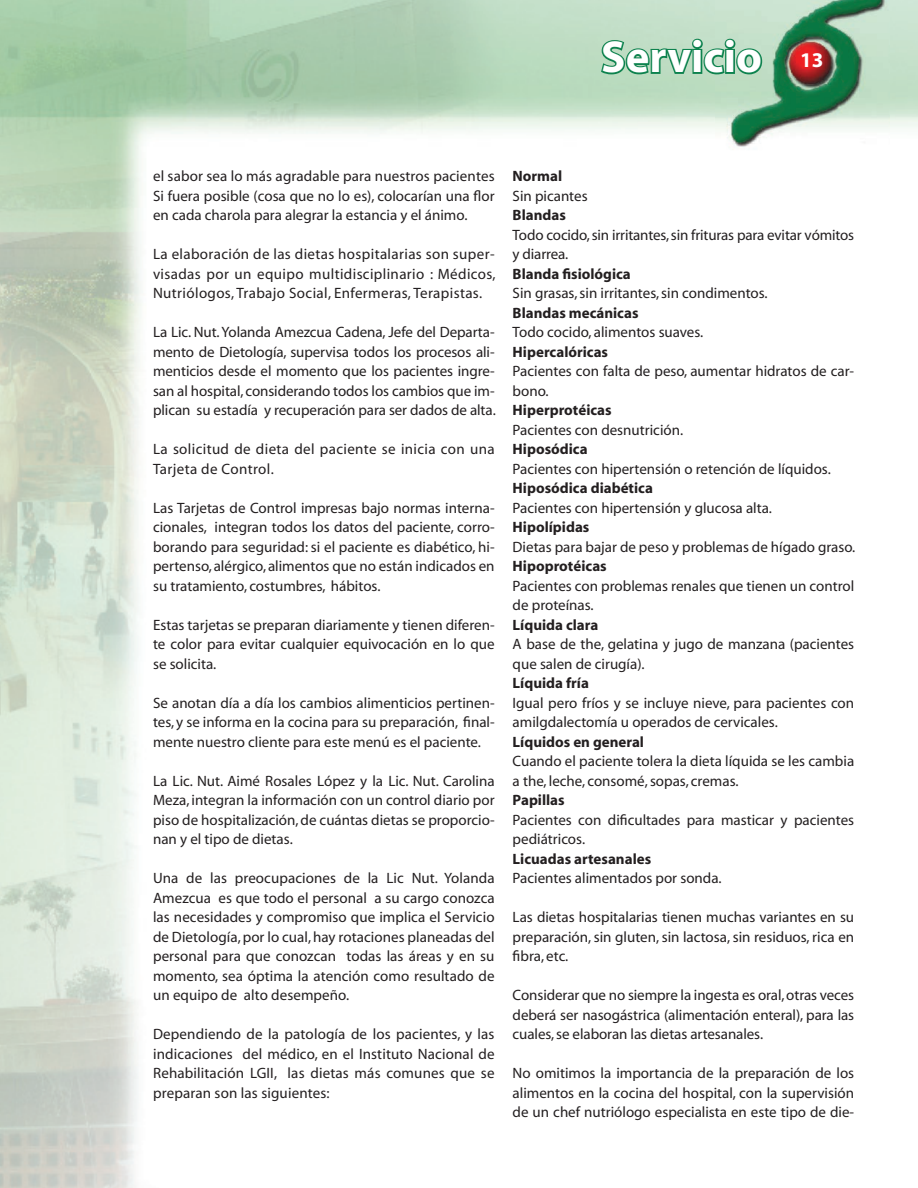
<style>
.page{position:relative;width:918px;height:1188px;background:#fff}
.page>*{position:absolute;margin:0;border:0;box-sizing:border-box;transform-origin:0 0}
.t1{font:700 45px "Myriad";color:#fff}
.t2{font:15px/19.5px "Myriad";color:#231f20;text-align:justify}
.t3{font:700 15px "Myriad";color:#231f20}
.t4{font:15px/19.5px "Myriad";letter-spacing:.025em;color:#231f20}
.s1{font-size:21px}
</style>
<div class="page">
<img style="left:716px;top:0;width:174px;height:150px">
<svg style="left:599px;top:37px;width:165px;height:39px;background:#7ebc99"></svg>
<h1 class="t1" style="left:601px;top:34px;width:224px">Servicio <span class="s1">13</span></h1>
<p class="t2" style="left:153px;top:167px;width:343px">el sabor sea lo más agradable para nuestros pacientes Si fuera posible (cosa que no lo es), colocarían una flor en cada charola para alegrar la estancia y el ánimo.</p>
<p class="t2" style="left:153px;top:245px;width:344px">La elaboración de las dietas hospitalarias son super&shy;visadas por un equipo multidisciplinario : Médicos, Nutriólogos, Trabajo Social, Enfermeras, Terapistas.</p>
<p class="t2" style="left:153px;top:323px;width:344px">La Lic. Nut. Yolanda Amezcua Cadena, Jefe del Departa&shy;mento de Dietología, supervisa todos los procesos ali&shy;menticios desde el momento que los pacientes ingre&shy;san al hospital, considerando todos los cambios que im&shy;plican su estadía y recuperación para ser dados de alta.</p>
<p class="t4" style="left:153px;top:440px;width:343px">La solicitud de dieta del paciente se inicia con una<br>Tarjeta de Control.</p>
<p class="t2" style="left:153px;top:499px;width:343px">Las Tarjetas de Control impresas bajo normas interna&shy;cionales, integran todos los datos del paciente, corro&shy;borando para seguridad: si el paciente es diabético, hi&shy;pertenso, alérgico, alimentos que no están indicados en su tratamiento, costumbres, hábitos.</p>
<p class="t2" style="left:153px;top:616px;width:343px">Estas tarjetas se preparan diariamente y tienen diferen&shy;te color para evitar cualquier equivocación en lo que se solicita.</p>
<p class="t2" style="left:153px;top:694px;width:343px">Se anotan día a día los cambios alimenticios pertinen&shy;tes, y se informa en la cocina para su preparación, final&shy;mente nuestro cliente para este menú es el paciente.</p>
<p class="t2" style="left:153px;top:772px;width:343px">La Lic. Nut. Aimé Rosales López y la Lic. Nut. Carolina Meza, integran la información con un control diario por piso de hospitalización, de cuántas dietas se proporcio&shy;nan y el tipo de dietas.</p>
<p class="t2" style="left:153px;top:869px;width:343px">Una de las preocupaciones de la Lic Nut. Yolanda Amezcua es que todo el personal a su cargo conozca las necesidades y compromiso que implica el Servicio de Dietología, por lo cual, hay rotaciones planeadas del personal para que conozcan todas las áreas y en su momento, sea óptima la atención como resultado de un equipo de alto desempeño.</p>
<p class="t2" style="left:153px;top:1025px;width:343px">Dependiendo de la patología de los pacientes, y las indicaciones del médico, en el Instituto Nacional de Rehabilitación LGII, las dietas más comunes que se preparan son las siguientes:</p>
<p class="t3" style="left:513px;top:169px;width:51px">Normal</p>
<p class="t2" style="left:513px;top:187px;width:76px">Sin picantes</p>
<p class="t3" style="left:513px;top:208px;width:55px">Blandas</p>
<p class="t2" style="left:513px;top:226px;width:343px">Todo cocido, sin irritantes, sin frituras para evitar vómitos y diarrea.</p>
<p class="t3" style="left:513px;top:266px;width:120px">Blanda fisiológica</p>
<p class="t2" style="left:513px;top:284px;width:257px">Sin grasas, sin irritantes, sin condimentos.</p>
<p class="t3" style="left:513px;top:305px;width:127px">Blandas mecánicas</p>
<p class="t2" style="left:513px;top:323px;width:192px">Todo cocido, alimentos suaves.</p>
<p class="t3" style="left:513px;top:344px;width:97px">Hipercalóricas</p>
<p class="t2" style="left:513px;top:362px;width:343px">Pacientes con falta de peso, aumentar hidratos de car&shy;bono.</p>
<p class="t3" style="left:513px;top:403px;width:101px">Hiperprotéicas</p>
<p class="t2" style="left:513px;top:421px;width:172px">Pacientes con desnutrición.</p>
<p class="t3" style="left:513px;top:442px;width:77px">Hiposódica</p>
<p class="t2" style="left:513px;top:460px;width:320px">Pacientes con hipertensión o retención de líquidos.</p>
<p class="t3" style="left:513px;top:481px;width:142px">Hiposódica diabética</p>
<p class="t2" style="left:513px;top:499px;width:261px">Pacientes con hipertensión y glucosa alta.</p>
<p class="t3" style="left:513px;top:520px;width:78px">Hipolípidas</p>
<p class="t2" style="left:513px;top:538px;width:344px">Dietas para bajar de peso y problemas de hígado graso.</p>
<p class="t3" style="left:513px;top:559px;width:96px">Hipoprotéicas</p>
<p class="t2" style="left:513px;top:577px;width:343px">Pacientes con problemas renales que tienen un control de proteínas.</p>
<p class="t3" style="left:513px;top:617px;width:87px">Líquida clara</p>
<p class="t2" style="left:513px;top:635px;width:343px">A base de the, gelatina y jugo de manzana (pacientes que salen de cirugía).</p>
<p class="t3" style="left:513px;top:676px;width:78px">Líquida fría</p>
<p class="t2" style="left:513px;top:694px;width:343px">Igual pero fríos y se incluye nieve, para pacientes con amilgdalectomía u operados de cervicales.</p>
<p class="t3" style="left:513px;top:734px;width:133px">Líquidos en general</p>
<p class="t2" style="left:513px;top:752px;width:343px">Cuando el paciente tolera la dieta líquida se les cambia a the, leche, consomé, sopas, cremas.</p>
<p class="t3" style="left:513px;top:793px;width:54px">Papillas</p>
<p class="t2" style="left:513px;top:811px;width:343px">Pacientes con dificultades para masticar y pacientes pediátricos.</p>
<p class="t3" style="left:513px;top:851px;width:140px">Licuadas artesanales</p>
<p class="t2" style="left:513px;top:869px;width:211px">Pacientes alimentados por sonda.</p>
<p class="t2" style="left:513px;top:908px;width:343px">Las dietas hospitalarias tienen muchas variantes en su preparación, sin gluten, sin lactosa, sin residuos, rica en fibra, etc.</p>
<p class="t2" style="left:513px;top:986px;width:343px">Considerar que no siempre la ingesta es oral, otras veces deberá ser nasogástrica (alimentación enteral), para las cuales, se elaboran las dietas artesanales.</p>
<p class="t2" style="left:513px;top:1064px;width:343px">No omitimos la importancia de la preparación de los alimentos en la cocina del hospital, con la supervisión de un chef nutriólogo especialista en este tipo de die-</p>
</div>
